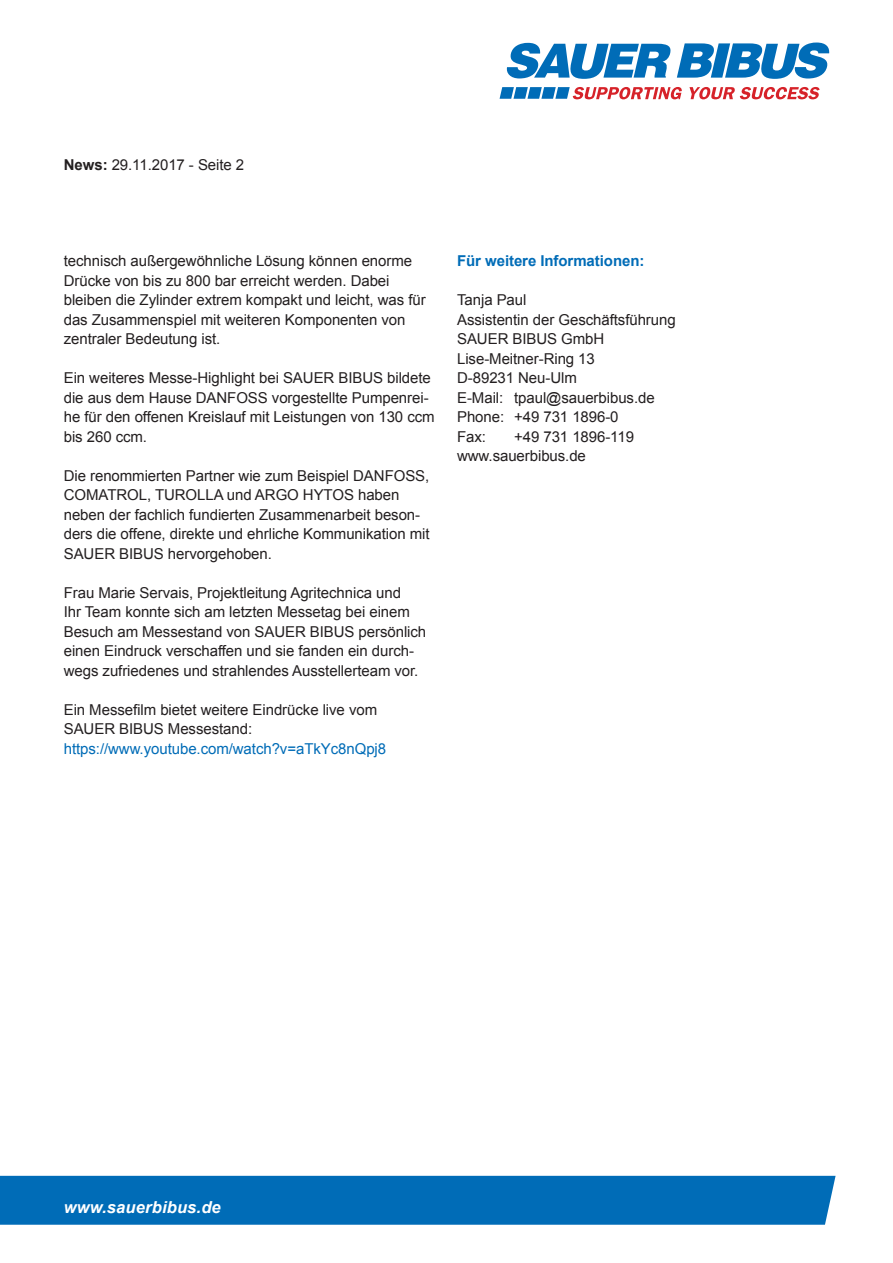
<style>
.page{position:relative;width:893px;height:1263px;background:#fff}
.page>*{position:absolute;margin:0;border:0;box-sizing:border-box;transform-origin:0 0}
.t1{font:italic 700 16.5px "Arial";letter-spacing:.01em;color:#fff}
.t2{font:15px/19.5px "Arial";letter-spacing:-.005em;color:#231f20}
.t3{font:15px "Arial";letter-spacing:-.005em;color:#006cb7}
.t4{font:700 15px "Arial";letter-spacing:-.005em;color:#006cb7}
.s1{font-weight:700}
</style>
<div class="page">
<div style="left:0;top:1176px;width:836px;height:49px;background:#006cb7"></div>
<svg style="left:506px;top:43px;width:323px;height:36px"></svg>
<svg style="left:689px;top:87px;width:131px;height:12px"></svg>
<svg style="left:500px;top:87px;width:182px;height:12px"></svg>
<p class="t2" style="left:64px;top:156px;width:182px"><span class="s1">News:</span> 29.11.2017 - Seite 2</p>
<p class="t2" style="left:64px;top:251px;width:363px">technisch außergewöhnliche Lösung können enorme Drücke von bis zu 800 bar erreicht werden. Dabei bleiben die Zylinder extrem kompakt und leicht, was für das Zusammenspiel mit weiteren Komponenten von zentraler Bedeutung ist.</p>
<p class="t2" style="left:64px;top:368px;width:372px">Ein weiteres Messe-Highlight bei SAUER BIBUS bildete die aus dem Hause DANFOSS vorgestellte Pumpenrei&shy;he für den offenen Kreislauf mit Leistungen von 130 ccm bis 260 ccm.</p>
<p class="t2" style="left:64px;top:466px;width:367px">Die renommierten Partner wie zum Beispiel DANFOSS, COMATROL, TUROLLA und ARGO HYTOS haben neben der fachlich fundierten Zusammenarbeit beson&shy;ders die offene, direkte und ehrliche Kommunikation mit SAUER BIBUS hervorgehoben.</p>
<p class="t2" style="left:64px;top:583px;width:364px">Frau Marie Servais, Projektleitung Agritechnica und<br>Ihr Team konnte sich am letzten Messetag bei einem Besuch am Messestand von SAUER BIBUS persönlich einen Eindruck verschaffen und sie fanden ein durch&shy;wegs zufriedenes und strahlendes Ausstellerteam vor.</p>
<p class="t2" style="left:64px;top:700px;width:315px">Ein Messefilm bietet weitere Eindrücke live vom<br>SAUER BIBUS Messestand:</p>
<p class="t3" style="left:64px;top:738px;width:324px">https://www.youtube.com/watch?v=aTkYc8nQpj8</p>
<p class="t4" style="left:457px;top:251px;width:189px">Für weitere Informationen:</p>
<p class="t2" style="left:457px;top:290px;width:71px">Tanja Paul</p>
<p class="t2" style="left:457px;top:310px;width:220px">Assistentin der Geschäftsführung</p>
<p class="t2" style="left:457px;top:329px;width:149px">SAUER BIBUS GmbH</p>
<p class="t2" style="left:457px;top:349px;width:139px">Lise-Meitner-Ring 13</p>
<p class="t2" style="left:457px;top:368px;width:121px">D-89231 Neu-Ulm</p>
<p class="t2" style="left:457px;top:388px;width:199px">E-Mail: tpaul@sauerbibus.de</p>
<p class="t2" style="left:457px;top:407px;width:163px">Phone: +49 731 1896-0</p>
<p class="t2" style="left:457px;top:427px;width:30px">Fax:</p>
<p class="t2" style="left:514px;top:427px;width:121px">+49 731 1896-119</p>
<p class="t2" style="left:457px;top:446px;width:130px">www.sauerbibus.de</p>
<p class="t1" style="left:64px;top:1196px;width:158px">www.sauerbibus.de</p>
</div>
